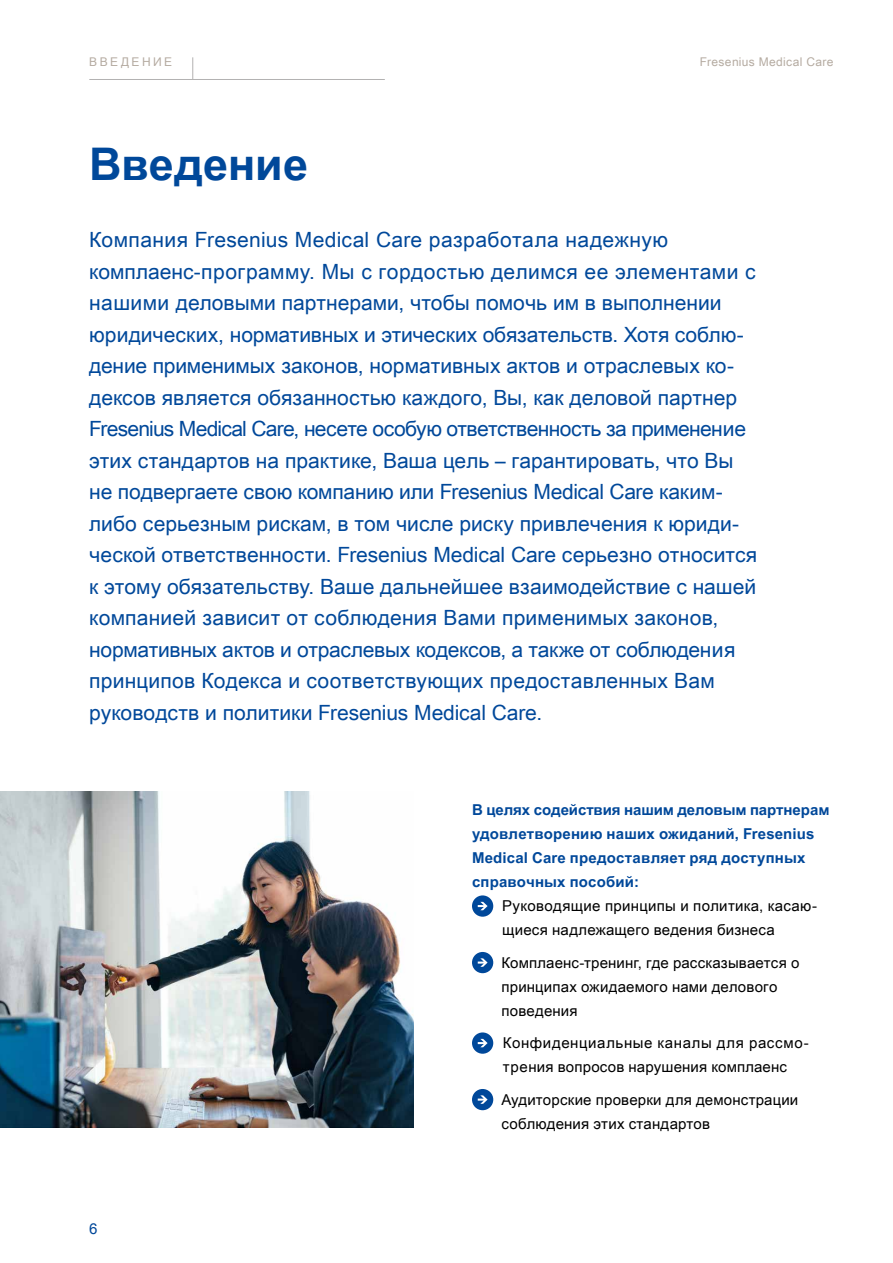
<style>
.page{position:relative;width:893px;height:1263px;background:#fff}
.page>*{position:absolute;margin:0;border:0;box-sizing:border-box;transform-origin:0 0}
.t1{font:700 45px "Arial Unicode MS";color:#00489a}
.t2{font:21px/31.5px "Arial Unicode MS";color:#00489a}
.t3{font:15px/24px "Arial Unicode MS";letter-spacing:.015em;color:#000}
.t4{font:700 15px/24px "Arial Unicode MS";letter-spacing:.01em;color:#00489a}
.t5{font:15px/24px "Arial Unicode MS";letter-spacing:.035em;color:#000}
.t6{font:15px "Arial Unicode MS";color:#00489a}
.t7{font:12px "Arial Unicode MS";letter-spacing:.03em;color:#b5aba1}
.t8{font:12px "Arial Unicode MS";letter-spacing:.205em;color:#b5aba1}
</style>
<div class="page">
<div style="left:472px;top:895px;width:21px;height:22px;background:#00489a;border-radius:50%"></div>
<svg style="left:478px;top:902px;width:9px;height:8px"></svg>
<div style="left:472px;top:952px;width:21px;height:21px;background:#00489a;border-radius:50%"></div>
<svg style="left:478px;top:958px;width:9px;height:9px"></svg>
<div style="left:472px;top:1032px;width:21px;height:22px;background:#00489a;border-radius:50%"></div>
<svg style="left:478px;top:1039px;width:9px;height:8px"></svg>
<div style="left:472px;top:1089px;width:21px;height:21px;background:#00489a;border-radius:50%"></div>
<svg style="left:478px;top:1095px;width:9px;height:9px"></svg>
<img style="left:0;top:791px;width:413px;height:336px">
<hr style="left:89px;top:79px;width:296px;height:1px;background:#b3b2b2">
<svg style="left:192px;top:57px;width:1px;height:22px"></svg>
<p class="t8" style="left:89px;top:53px;width:85px">ВВЕДЕНИЕ</p>
<p class="t7" style="left:700px;top:53px;width:135px">Fresenius Medical Care</p>
<h1 class="t1" style="left:89px;top:131px;width:220px">Введение</h1>
<p class="t2" style="left:89px;top:224px;width:669px">Компания Fresenius Medical Care разработала надежную комплаенс-программу. Мы с гордостью делимся ее элементами с нашими деловыми партнерами, чтобы помочь им в выполнении юридических, нормативных и этических обязательств. Хотя соблю&shy;дение применимых законов, нормативных актов и отраслевых ко&shy;дексов является обязанностью каждого, Вы, как деловой партнер Fresenius Medical Care, несете особую ответственность за применение этих стандартов на практике, Ваша цель – гарантировать, что Вы не подвергаете свою компанию или Fresenius Medical Care каким&shy;либо серьезным рискам, в том числе риску привлечения к юриди&shy;ческой ответственности. Fresenius Medical Care серьезно относится к этому обязательству. Ваше дальнейшее взаимодействие с нашей компанией зависит от соблюдения Вами применимых законов, нормативных актов и отраслевых кодексов, а также от соблюдения принципов Кодекса и соответствующих предоставленных Вам руководств и политики Fresenius Medical Care.</p>
<p class="t6" style="left:89px;top:1218px;width:10px">6</p>
<p class="t4" style="left:472px;top:798px;width:359px">В целях содействия нашим деловым партнерам удовлетворению наших ожиданий, Fresenius Medical Care предоставляет ряд доступных справочных пособий:</p>
<p class="t3" style="left:502px;top:893px;width:316px">Руководящие принципы и политика, касаю&shy;щиеся надлежащего ведения бизнеса</p>
<p class="t3" style="left:502px;top:950px;width:299px">Комплаенс-тренинг, где рассказывается о принципах ожидаемого нами делового поведения</p>
<p class="t5" style="left:503px;top:1030px;width:307px">Конфиденциальные каналы для рассмо&shy;трения вопросов нарушения комплаенс</p>
<p class="t3" style="left:502px;top:1087px;width:298px">Аудиторские проверки для демонстрации соблюдения этих стандартов</p>
</div>
